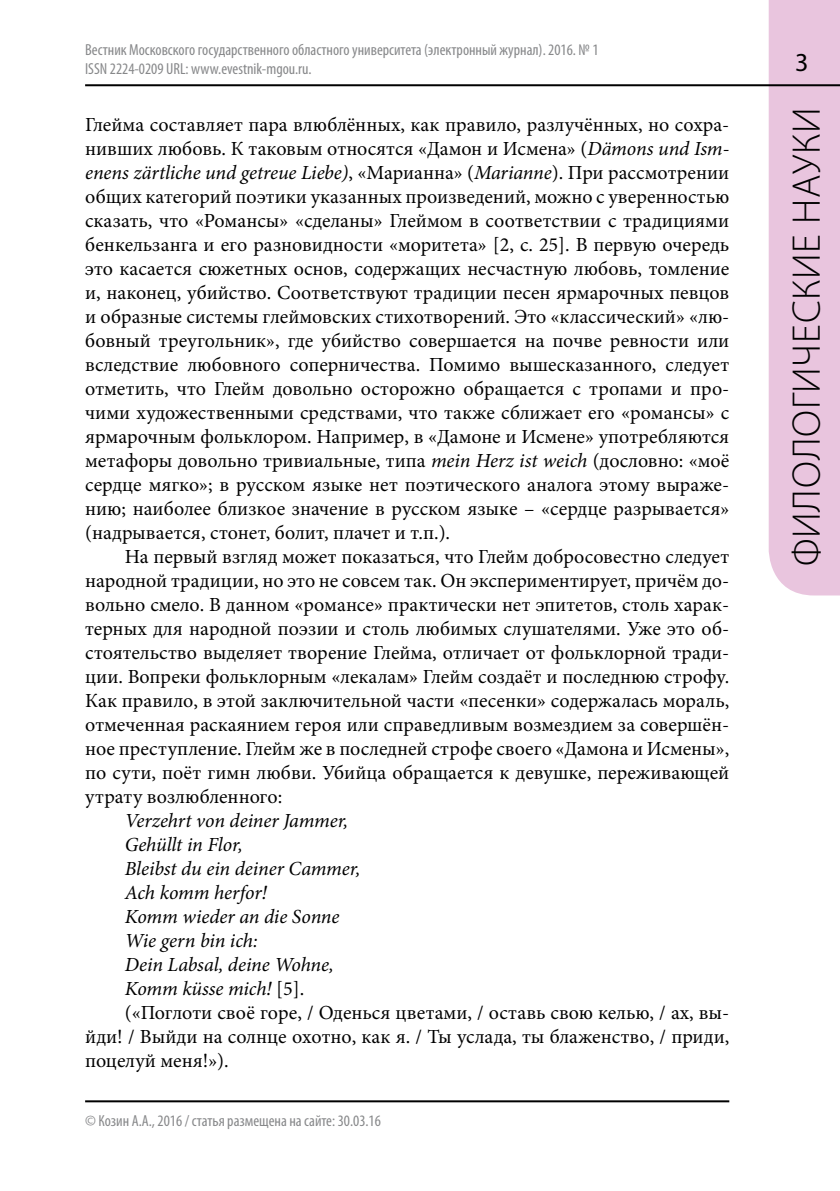
<style>
.page{position:relative;width:840px;height:1191px;background:#fff}
.page>*{position:absolute;margin:0;border:0;box-sizing:border-box;transform-origin:0 0}
.t1{font:300 40px "Myriad Pro";letter-spacing:.02em;color:#000}
.t2{font:26px "Myriad Pro";color:#000}
.t3{font:20px/24px "Minion Pro";color:#000;text-align:justify}
.t4{font:italic 20px "Minion Pro";letter-spacing:-.005em;color:#000}
.t5{font:condensed 16px/19.2px "Myriad Pro";color:#87888a}
.s1{font-style:italic}
.s2{font-style:normal}
</style>
<div class="page">
<div style="left:768px;top:0;width:71px;height:595px;background:#e9c5de"></div>
<hr style="left:85px;top:84px;width:754px;height:2px;background:#000">
<hr style="left:85px;top:1100px;width:644px;height:2px;background:#000">
<p class="t5" style="left:85px;top:39px;width:514px">Вестник Московского государственного областного университета (электронный журнал). 2016. № 1<br>ISSN 2224-0209 URL: www.evestnik-mgou.ru.</p>
<p class="t3" style="left:85px;top:112px;width:645px">Глейма составляет пара влюблённых, как правило, разлучённых, но сохра&shy;нивших любовь. К таковым относятся «Дамон и Исмена» (<span class="s1">Dämons und Ism&shy;enens zärtliche und getreue Liebe)</span>, «Марианна» (<span class="s1">Marianne</span>). При рассмотрении общих категорий поэтики указанных произведений, можно с уверенностью сказать, что «Романсы» «сделаны» Глеймом в соответствии с традициями бенкельзанга и его разновидности «моритета» [2, с. 25]. В первую очередь это касается сюжетных основ, содержащих несчастную любовь, томление и, наконец, убийство. Соответствуют традиции песен ярмарочных певцов и образные системы глеймовских стихотворений. Это «классический» «лю&shy;бовный треугольник», где убийство совершается на почве ревности или вследствие любовного соперничества. Помимо вышесказанного, следует отметить, что Глейм довольно осторожно обращается с тропами и про&shy;чими художественными средствами, что также сближает его «романсы» с ярмарочным фольклором. Например, в «Дамоне и Исмене» употребляются метафоры довольно тривиальные, типа <span class="s1">mein Herz ist weich</span> (дословно: «моё сердце мягко»; в русском языке нет поэтического аналога этому выраже&shy;нию; наиболее близкое значение в русском языке – «сердце разрывается» (надрывается, стонет, болит, плачет и т.п.).</p>
<p class="t3" style="left:85px;top:544px;width:645px;text-indent:40px">На первый взгляд может показаться, что Глейм добросовестно следует народной традиции, но это не совсем так. Он экспериментирует, причём до&shy;вольно смело. В данном «романсе» практически нет эпитетов, столь харак&shy;терных для народной поэзии и столь любимых слушателями. Уже это об&shy;стоятельство выделяет творение Глейма, отличает от фольклорной тради&shy;ции. Вопреки фольклорным «лекалам» Глейм создаёт и последнюю строфу.<br>Как правило, в этой заключительной части «песенки» содержалась мораль, отмеченная раскаянием героя или справедливым возмездием за совершён&shy;ное преступление. Глейм же в последней строфе своего «Дамона и Исмены», по сути, поёт гимн любви. Убийца обращается к девушке, переживающей утрату возлюбленного:</p>
<p class="t4" style="left:125px;top:807px;width:225px">Verzehrt von deiner Jammer,</p>
<p class="t4" style="left:125px;top:831px;width:119px">Gehüllt in Flor,</p>
<p class="t4" style="left:125px;top:855px;width:237px">Bleibst du ein deiner Cammer,</p>
<p class="t4" style="left:125px;top:879px;width:143px">Ach komm herfor!</p>
<p class="t4" style="left:125px;top:903px;width:216px">Komm wieder an die Sonne</p>
<p class="t4" style="left:125px;top:927px;width:134px">Wie gern bin ich:</p>
<p class="t4" style="left:125px;top:951px;width:210px">Dein Labsal, deine Wohne,</p>
<p class="t4" style="left:125px;top:975px;width:181px">Komm küsse mich! <span class="s2">[5].</span></p>
<p class="t3" style="left:125px;top:1000px;width:605px">(«Поглоти своё горе, / Оденься цветами, / оставь свою келью, / ах, вы-</p>
<p class="t3" style="left:85px;top:1024px;width:645px">йди! / Выйди на солнце охотно, как я. / Ты услада, ты блаженство, / приди,</p>
<p class="t3" style="left:85px;top:1048px;width:145px">поцелуй меня!»).</p>
<p class="t5" style="left:85px;top:1111px;width:297px">© Козин А.А., 2016 / статья размещена на сайте: 30.03.16</p>
<h2 class="t2" style="left:794px;top:47px;width:15px">3</h2>
<h1 class="t1" style="left:782px;top:566px;width:461px;rotate:-90deg">филологические науки</h1>
</div>
